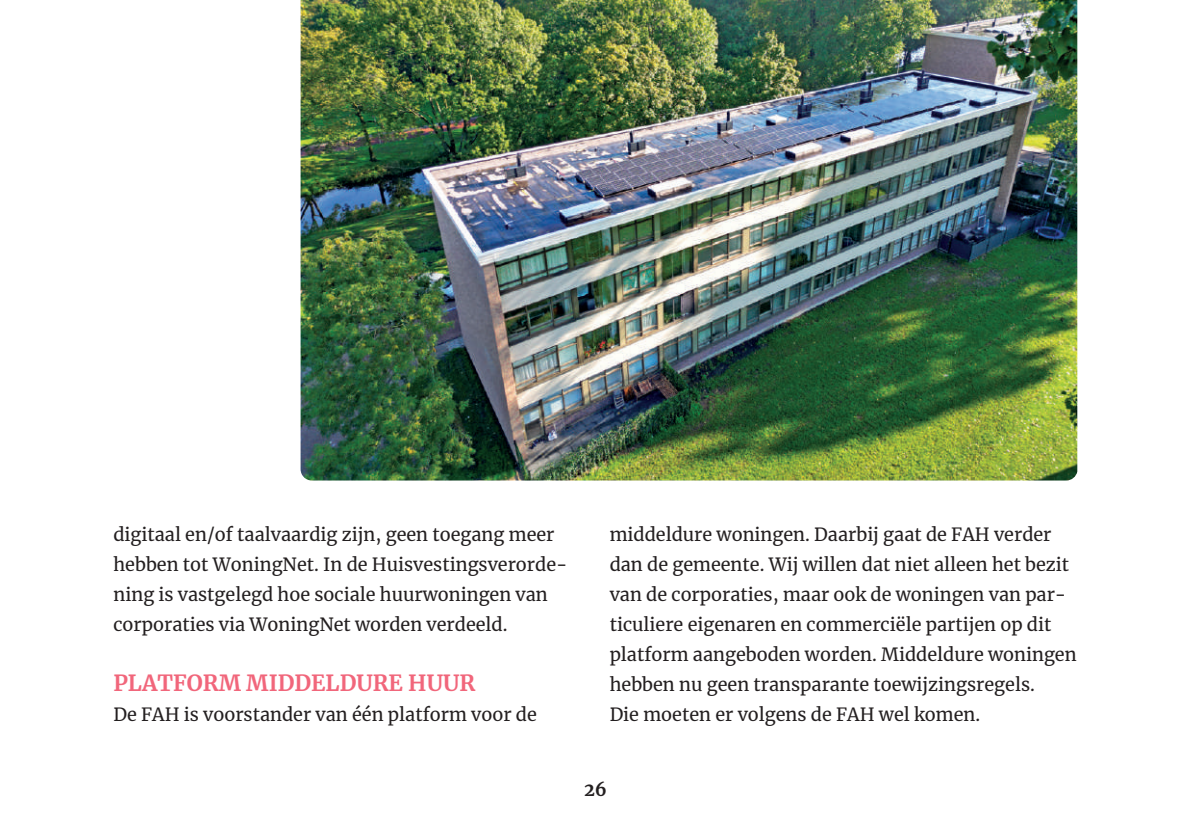
<style>
.page{position:relative;width:1191px;height:840px;background:#fff}
.page>*{position:absolute;margin:0;border:0;box-sizing:border-box;transform-origin:0 0}
.t1{font:700 22px "Merriweather";color:#f1667b}
.t2{font:18px/30px "Merriweather";color:#231f20}
.t3{font:700 18px "Merriweather";color:#231f20}
</style>
<div class="page">
<img style="left:300px;top:0;width:777px;height:480px">
<p class="t2" style="left:113px;top:518px;width:455px">digitaal en/of taalvaardig zijn, geen toegang meer hebben tot WoningNet. In de Huisvestingsverorde&shy;ning is vastgelegd hoe sociale huurwoningen van corporaties via WoningNet worden verdeeld.</p>
<p class="t1" style="left:113px;top:667px;width:363px">PLATFORM MIDDELDURE HUUR</p>
<p class="t2" style="left:113px;top:698px;width:425px">De FAH is voorstander van één platform voor de</p>
<p class="t2" style="left:609px;top:518px;width:468px">middeldure woningen. Daarbij gaat de FAH verder dan de gemeente. Wij willen dat niet alleen het bezit van de corporaties, maar ook de woningen van par&shy;ticuliere eigenaren en commerciële partijen op dit platform aangeboden worden. Middeldure woningen hebben nu geen transparante toewijzingsregels.<br>Die moeten er volgens de FAH wel komen.</p>
<p class="t3" style="left:584px;top:776px;width:24px">26</p>
</div>
